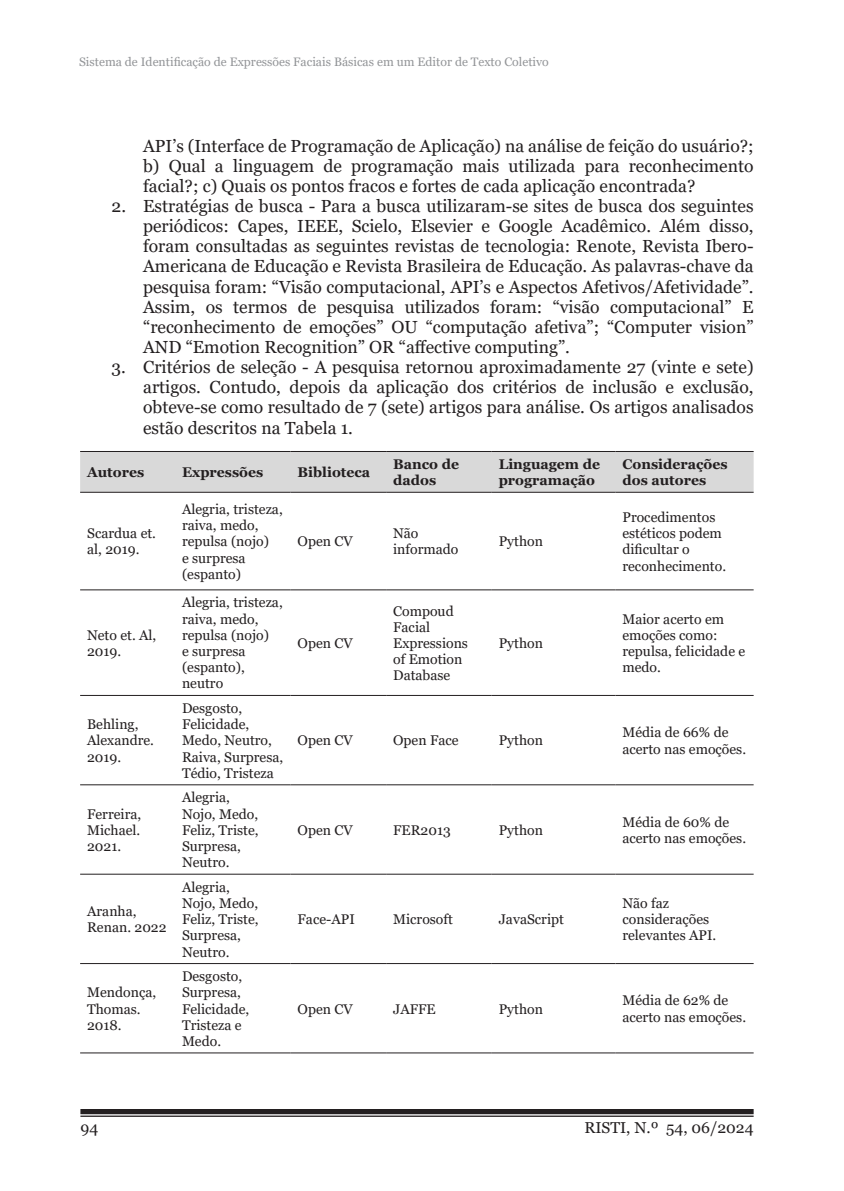
<style>
.page{position:relative;width:844px;height:1191px;background:#fff}
.page>*{position:absolute;margin:0;border:0;box-sizing:border-box;transform-origin:0 0}
.t1{font:17.5px/20.1px "Georgia";color:#231f20;text-align:justify}
.t2{font:15.75px "Georgia";color:#231f20}
.tb{font:14px/16.1px "Georgia";color:#231f20}
.tb-2{font:700 14px/16.1px "Georgia";color:#231f20}
.t3{font:12.25px "Georgia";color:#939598}
</style>
<div class="page">
<div style="left:80px;top:1109px;width:673px;height:5px;background:#231f20"></div>
<hr style="left:80px;top:1115px;width:673px;height:1px;background:#231f20">
<div style="left:80px;top:452px;width:673px;height:40px;background:#d9d9d9"></div>
<hr style="left:80px;top:451px;width:95px;height:1px;background:#231f20">
<hr style="left:175px;top:451px;width:115px;height:1px;background:#231f20">
<hr style="left:290px;top:451px;width:96px;height:1px;background:#231f20">
<hr style="left:386px;top:451px;width:105px;height:1px;background:#231f20">
<hr style="left:491px;top:451px;width:124px;height:1px;background:#231f20">
<hr style="left:615px;top:451px;width:138px;height:1px;background:#231f20">
<hr style="left:80px;top:492px;width:95px;height:1px;background:#231f20">
<hr style="left:175px;top:492px;width:115px;height:1px;background:#231f20">
<hr style="left:290px;top:492px;width:96px;height:1px;background:#231f20">
<hr style="left:386px;top:492px;width:105px;height:1px;background:#231f20">
<hr style="left:491px;top:492px;width:124px;height:1px;background:#231f20">
<hr style="left:615px;top:492px;width:138px;height:1px;background:#231f20">
<hr style="left:80px;top:589px;width:95px;height:1px;background:#231f20">
<hr style="left:175px;top:589px;width:115px;height:1px;background:#231f20">
<hr style="left:290px;top:589px;width:96px;height:1px;background:#231f20">
<hr style="left:386px;top:589px;width:105px;height:1px;background:#231f20">
<hr style="left:491px;top:589px;width:124px;height:1px;background:#231f20">
<hr style="left:615px;top:589px;width:138px;height:1px;background:#231f20">
<hr style="left:80px;top:695px;width:95px;height:1px;background:#231f20">
<hr style="left:175px;top:695px;width:115px;height:1px;background:#231f20">
<hr style="left:290px;top:695px;width:96px;height:1px;background:#231f20">
<hr style="left:386px;top:695px;width:105px;height:1px;background:#231f20">
<hr style="left:491px;top:695px;width:124px;height:1px;background:#231f20">
<hr style="left:615px;top:695px;width:138px;height:1px;background:#231f20">
<hr style="left:80px;top:784px;width:95px;height:1px;background:#231f20">
<hr style="left:175px;top:784px;width:115px;height:1px;background:#231f20">
<hr style="left:290px;top:784px;width:96px;height:1px;background:#231f20">
<hr style="left:386px;top:784px;width:105px;height:1px;background:#231f20">
<hr style="left:491px;top:784px;width:124px;height:1px;background:#231f20">
<hr style="left:615px;top:784px;width:138px;height:1px;background:#231f20">
<hr style="left:80px;top:873px;width:95px;height:1px;background:#231f20">
<hr style="left:175px;top:873px;width:115px;height:1px;background:#231f20">
<hr style="left:290px;top:873px;width:96px;height:1px;background:#231f20">
<hr style="left:386px;top:873px;width:105px;height:1px;background:#231f20">
<hr style="left:491px;top:873px;width:124px;height:1px;background:#231f20">
<hr style="left:615px;top:873px;width:138px;height:1px;background:#231f20">
<hr style="left:80px;top:963px;width:95px;height:1px;background:#231f20">
<hr style="left:175px;top:963px;width:115px;height:1px;background:#231f20">
<hr style="left:290px;top:963px;width:96px;height:1px;background:#231f20">
<hr style="left:386px;top:963px;width:105px;height:1px;background:#231f20">
<hr style="left:491px;top:963px;width:124px;height:1px;background:#231f20">
<hr style="left:615px;top:963px;width:138px;height:1px;background:#231f20">
<hr style="left:80px;top:1052px;width:95px;height:1px;background:#231f20">
<hr style="left:175px;top:1052px;width:115px;height:1px;background:#231f20">
<hr style="left:290px;top:1052px;width:96px;height:1px;background:#231f20">
<hr style="left:386px;top:1052px;width:105px;height:1px;background:#231f20">
<hr style="left:491px;top:1052px;width:124px;height:1px;background:#231f20">
<hr style="left:615px;top:1052px;width:138px;height:1px;background:#231f20">
<p class="t3" style="left:79px;top:54px;width:471px">Sistema de Identificação de Expressões Faciais Básicas em um Editor de Texto Coletivo</p>
<p class="t1" style="left:143px;top:136px;width:611px">API’s (Interface de Programação de Aplicação) na análise de feição do usuário?; b) Qual a linguagem de programação mais utilizada para reconhecimento facial?; c) Quais os pontos fracos e fortes de cada aplicação encontrada?</p>
<p class="t1" style="left:143px;top:196px;width:611px;text-indent:-31px">2. Estratégias de busca - Para a busca utilizaram-se sites de busca dos seguintes periódicos: Capes, IEEE, Scielo, Elsevier e Google Acadêmico. Além disso, foram consultadas as seguintes revistas de tecnologia: Renote, Revista Ibero-Americana de Educação e Revista Brasileira de Educação. As palavras-chave da pesquisa foram: “Visão computacional, API’s e Aspectos Afetivos/Afetividade”.<br>Assim, os termos de pesquisa utilizados foram: “visão computacional” E “reconhecimento de emoções” OU “computação afetiva”; “Computer vision” AND “Emotion Recognition” OR “affective computing”.</p>
<p class="t1" style="left:143px;top:357px;width:611px;text-indent:-31px">3. Critérios de seleção - A pesquisa retornou aproximadamente 27 (vinte e sete) artigos. Contudo, depois da aplicação dos critérios de inclusão e exclusão, obteve-se como resultado de 7 (sete) artigos para análise. Os artigos analisados estão descritos na Tabela 1.</p>
<p class="tb-2" style="left:87px;top:464px;width:59px">Autores</p>
<p class="tb-2" style="left:182px;top:464px;width:83px">Expressões</p>
<p class="tb-2" style="left:297px;top:464px;width:74px">Biblioteca</p>
<p class="tb-2" style="left:393px;top:456px;width:67px">Banco de dados</p>
<p class="tb-2" style="left:498px;top:456px;width:103px">Linguagem de programação</p>
<p class="tb-2" style="left:622px;top:456px;width:107px">Considerações dos autores</p>
<p class="tb" style="left:87px;top:525px;width:70px">Scardua et. al, 2019.</p>
<p class="tb" style="left:182px;top:501px;width:102px">Alegria, tristeza, raiva, medo,</p>
<p class="tb" style="left:182px;top:534px;width:88px">repulsa (nojo) e surpresa (espanto)</p>
<p class="tb" style="left:297px;top:534px;width:57px">Open CV</p>
<p class="tb" style="left:393px;top:525px;width:67px">Não informado</p>
<p class="tb" style="left:498px;top:534px;width:46px">Python</p>
<p class="tb" style="left:622px;top:509px;width:105px">Procedimentos estéticos podem dificultar o reconhecimento.</p>
<p class="tb" style="left:87px;top:627px;width:71px">Neto et. Al,<br>2019.</p>
<p class="tb" style="left:87px;top:716px;width:68px">Behling,<br>Alexandre.<br>2019.</p>
<p class="tb" style="left:87px;top:806px;width:56px;text-align:justify">Ferreira, Michael.<br>2021.</p>
<p class="tb" style="left:87px;top:903px;width:81px">Aranha,<br>Renan. 2022</p>
<p class="tb" style="left:87px;top:984px;width:71px">Mendonça,<br>Thomas.<br>2018.</p>
<p class="tb" style="left:182px;top:595px;width:102px">Alegria, tristeza, raiva, medo,</p>
<p class="tb" style="left:182px;top:627px;width:88px">repulsa (nojo) e surpresa (espanto), neutro</p>
<p class="tb" style="left:297px;top:635px;width:57px">Open CV</p>
<p class="tb" style="left:393px;top:603px;width:76px">Compoud<br>Facial<br>Expressions of Emotion<br>Database</p>
<p class="tb" style="left:498px;top:635px;width:46px">Python</p>
<p class="tb" style="left:622px;top:611px;width:124px">Maior acerto em emoções como: repulsa, felicidade e medo.</p>
<p class="tb" style="left:182px;top:700px;width:103px">Desgosto,<br>Felicidade,<br>Medo, Neutro,<br>Raiva, Surpresa,<br>Tédio, Tristeza</p>
<p class="tb" style="left:182px;top:790px;width:78px">Alegria,<br>Nojo, Medo,<br>Feliz, Triste,<br>Surpresa,<br>Neutro.</p>
<p class="tb" style="left:182px;top:879px;width:78px">Alegria,<br>Nojo, Medo,<br>Feliz, Triste,<br>Surpresa,<br>Neutro.</p>
<p class="tb" style="left:182px;top:968px;width:69px">Desgosto,<br>Surpresa,<br>Felicidade,<br>Tristeza e<br>Medo.</p>
<p class="tb" style="left:297px;top:733px;width:57px">Open CV</p>
<p class="tb" style="left:393px;top:733px;width:67px">Open Face</p>
<p class="tb" style="left:498px;top:733px;width:46px">Python</p>
<p class="tb" style="left:622px;top:724px;width:125px">Média de 66% de acerto nas emoções.</p>
<p class="tb" style="left:297px;top:822px;width:57px">Open CV</p>
<p class="tb" style="left:393px;top:822px;width:59px">FER2013</p>
<p class="tb" style="left:498px;top:822px;width:46px">Python</p>
<p class="tb" style="left:622px;top:814px;width:125px">Média de 60% de acerto nas emoções.</p>
<p class="tb" style="left:297px;top:911px;width:59px">Face-API</p>
<p class="tb" style="left:393px;top:911px;width:61px">Microsoft</p>
<p class="tb" style="left:498px;top:911px;width:67px">JavaScript</p>
<p class="tb" style="left:622px;top:895px;width:95px">Não faz considerações relevantes API.</p>
<p class="tb" style="left:297px;top:1001px;width:57px">Open CV</p>
<p class="tb" style="left:393px;top:1001px;width:44px">JAFFE</p>
<p class="tb" style="left:498px;top:1001px;width:46px">Python</p>
<p class="tb" style="left:622px;top:992px;width:125px">Média de 62% de acerto nas emoções.</p>
<p class="t2" style="left:80px;top:1118px;width:19px">94</p>
<p class="t2" style="left:584px;top:1117px;width:171px">RISTI, N.º 54, 06/2024</p>
</div>
